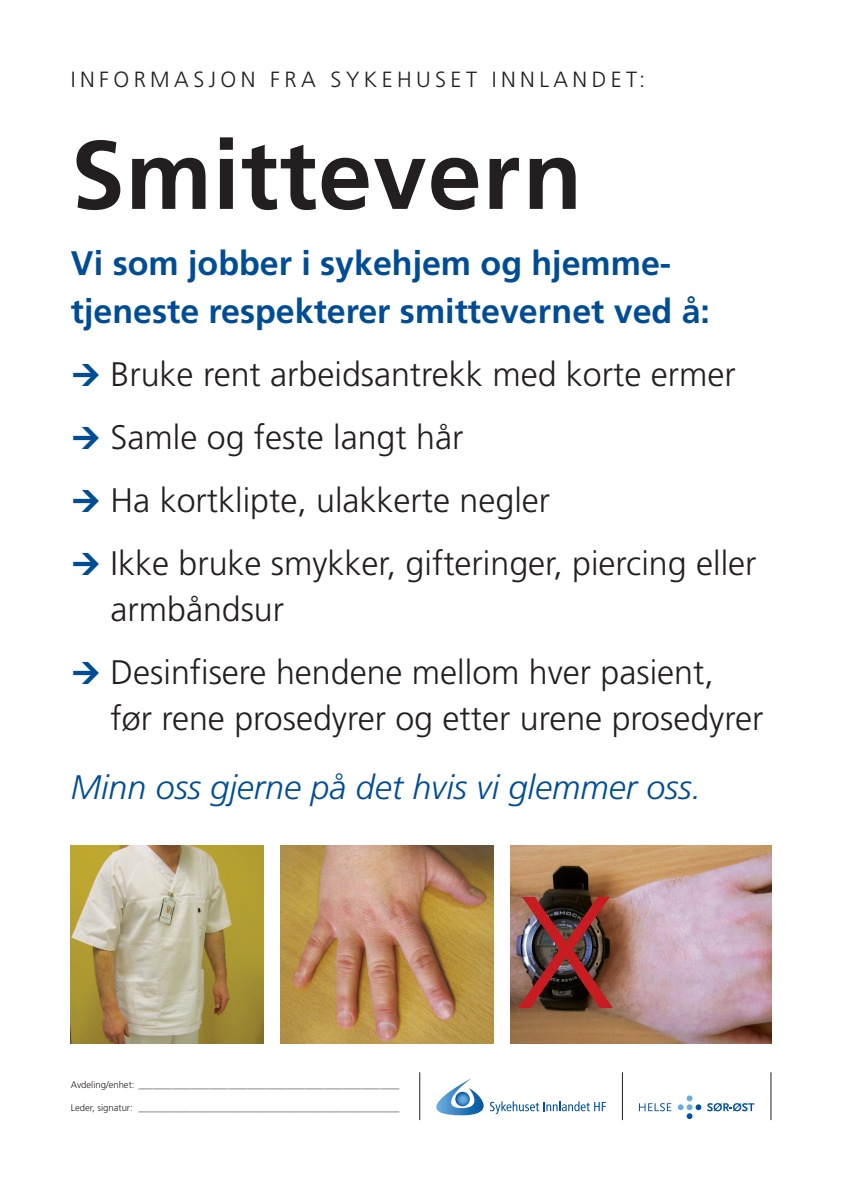
<style>
.page{position:relative;width:842px;height:1191px;background:#fff}
.page>*{position:absolute;margin:0;border:0;box-sizing:border-box;transform-origin:0 0}
.t1{font:300 159.1px "Frutiger";color:#c71c22}
.t2{font:700 97px "Frutiger LT";letter-spacing:.01em;color:#231f20}
.t3{font:300 34px/63px "Frutiger";color:#231f20}
.t4{font:700 34px/48px "Frutiger LT";color:#014d95}
.t5{font:italic 300 34px "Frutiger";color:#014d95}
.t6{font:300 22px "Frutiger";letter-spacing:.2em;color:#231f20}
.t7{font:300 9.5px "Frutiger";color:#231f20}
</style>
<div class="page">
<svg style="left:436px;top:1078px;width:170px;height:37px"></svg>
<hr style="left:420px;top:1072px;width:1px;height:48px;background:#231f20">
<hr style="left:622px;top:1072px;width:1px;height:48px;background:#231f20">
<hr style="left:771px;top:1072px;width:1px;height:48px;background:#231f20">
<svg style="left:678px;top:1095px;width:23px;height:24px"></svg>
<svg style="left:639px;top:1103px;width:32px;height:8px"></svg>
<svg style="left:707px;top:1103px;width:47px;height:8px"></svg>
<img style="left:71px;top:845px;width:193px;height:198px">
<img style="left:281px;top:845px;width:212px;height:198px">
<img style="left:510px;top:845px;width:261px;height:198px">
<p class="t6" style="left:71px;top:71px;width:576px">INFORMASJON FRA SYKEHUSET INNLANDET:</p>
<h2 class="t2" style="left:71px;top:136px;width:513px">Smittevern</h2>
<p class="t4" style="left:71px;top:242px;width:641px">Vi som jobber i sykehjem og hjemme&shy;tjeneste respekterer smittevernet ved å:</p>
<p class="t3" style="left:111px;top:345px;width:647px">Bruke rent arbeidsantrekk med korte ermer Samle og feste langt hår<br>Ha kortklipte, ulakkerte negler<br>Ikke bruke smykker, gifteringer, piercing eller</p>
<p class="t3" style="left:111px;top:580px;width:605px">armbåndsur<br>Desinfisere hendene mellom hver pasient,</p>
<p class="t3" style="left:111px;top:689px;width:654px">før rene prosedyrer og etter urene prosedyrer</p>
<p class="t5" style="left:71px;top:773px;width:632px">Minn oss gjerne på det hvis vi glemmer oss.</p>
<p class="t7" style="left:71px;top:1081px;width:330px">Avdeling/enhet: _______________________________________________________</p>
<p class="t7" style="left:71px;top:1103px;width:330px">Leder, signatur: _______________________________________________________</p>
<h1 class="t1" style="left:517px;top:888px;width:99px">X</h1>
</div>
